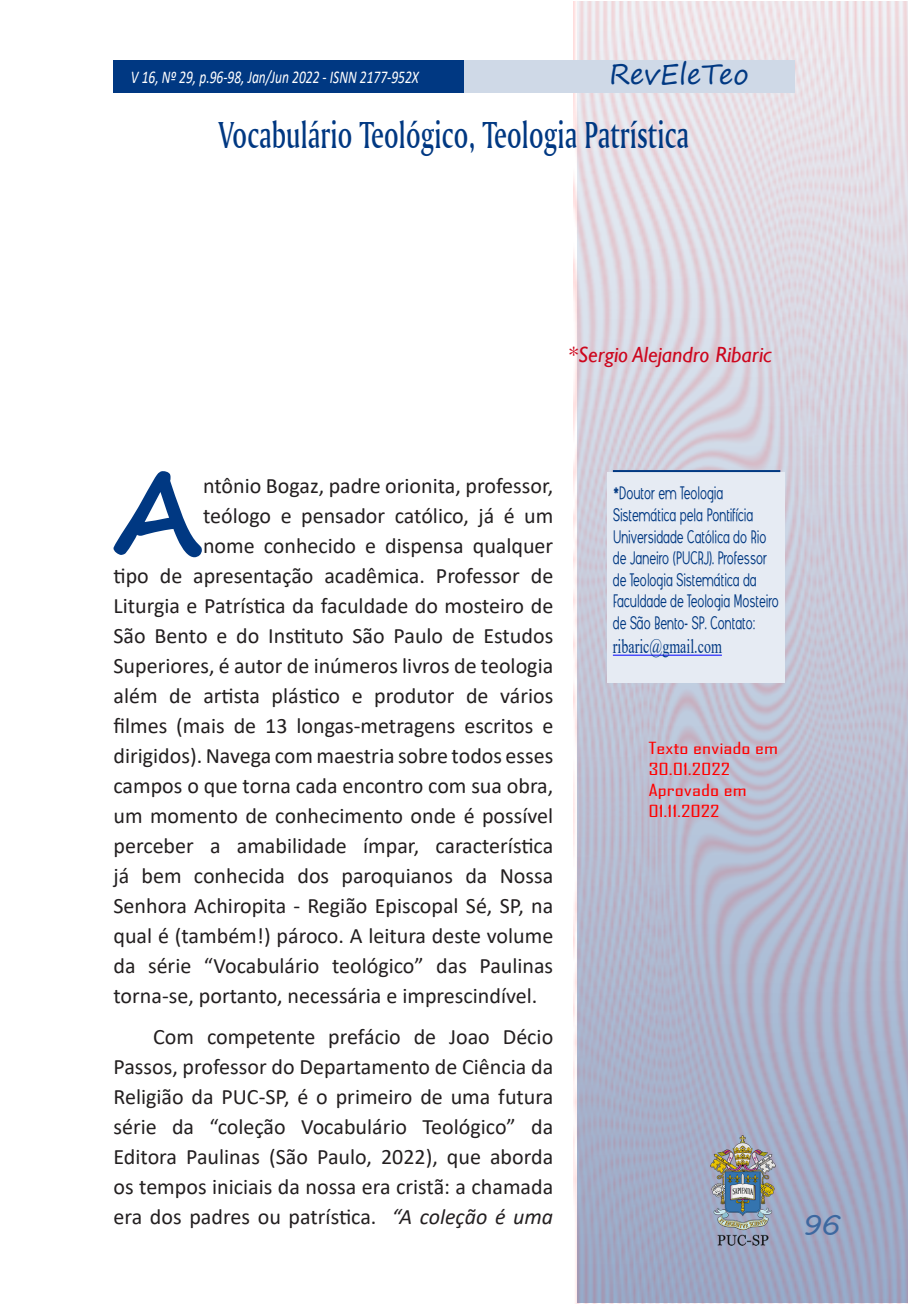
<style>
.page{position:relative;width:908px;height:1304px;background:#fff}
.page>*{position:absolute;margin:0;border:0;box-sizing:border-box;transform-origin:0 0}
.t1{font:700 114px "Segoe Print";color:#003882}
.t2{font:39.6px "Amerigo BT Medium A";letter-spacing:.005em;color:#003882;scale:.68 1}
.t3{font:28px "Segoe Print";color:#003882}
.t4{font:28px "MV Boli";color:#3d68a0}
.t5{font:22px/30px "Calibri";color:#231f20;text-align:justify}
.t6{font:italic 22px "Gill Sans";color:#cd071e}
.t7{font:20px "Times New Roman";color:#003882;scale:.7 1}
.t8{font:18px/21.6px "Angostura";color:#003882;scale:.9 1}
.t9{font:italic 18px "Calibri";color:#fff;scale:.75 1}
.t10{font:16px/21px "Agency FB";color:#f00;scale:1.49 1}
.s1{font-style:italic}
</style>
<div class="page">
<img style="left:573px;top:1px;width:334px;height:1303px">
<img style="left:706px;top:1134px;width:71px;height:113px">
<div style="left:463px;top:60px;width:331px;height:33px;background:#cfd9e7"></div>
<div style="left:113px;top:60px;width:350px;height:33px;background:#003882"></div>
<div style="left:607px;top:472px;width:177px;height:210px;background:#e6ebf3"></div>
<hr style="left:612px;top:470px;width:168px;height:2px;background:#003882">
<hr style="left:612px;top:655px;width:109px;height:1px;background:#00f">
<p class="t9" style="left:131px;top:65px;width:385px">V 16, Nº 29, p.96-98, Jan/Jun 2022 - ISNN 2177-952X</p>
<p class="t3" style="left:609px;top:49px;width:141px">RevEleTeo</p>
<h2 class="t2" style="left:219px;top:111px;width:692px">Vocabulário Teológico, Teologia Patrística</h2>
<p class="t6" style="left:568px;top:342px;width:205px">*Sergio Alejandro Ribaric</p>
<h1 class="t1" style="left:114px;top:408px;width:90px">A</h1>
<p class="t5" style="left:203px;top:470px;width:351px">ntônio Bogaz, padre orionita, professor,</p>
<p class="t5" style="left:203px;top:500px;width:351px">teólogo e pensador católico, já é um</p>
<p class="t5" style="left:203px;top:530px;width:351px">nome conhecido e dispensa qualquer</p>
<p class="t5" style="left:113px;top:560px;width:441px">tipo de apresentação acadêmica. Professor de</p>
<p class="t5" style="left:113px;top:590px;width:441px">Liturgia e Patrística da faculdade do mosteiro de</p>
<p class="t5" style="left:113px;top:620px;width:441px">São Bento e do Instituto São Paulo de Estudos</p>
<p class="t5" style="left:113px;top:650px;width:441px">Superiores, é autor de inúmeros livros de teologia</p>
<p class="t5" style="left:113px;top:680px;width:441px">além de artista plástico e produtor de vários</p>
<p class="t5" style="left:113px;top:710px;width:441px">filmes (mais de 13 longas-metragens escritos e</p>
<p class="t5" style="left:113px;top:740px;width:441px">dirigidos). Navega com maestria sobre todos esses</p>
<p class="t5" style="left:113px;top:770px;width:441px">campos o que torna cada encontro com sua obra,</p>
<p class="t5" style="left:113px;top:800px;width:441px">um momento de conhecimento onde é possível</p>
<p class="t5" style="left:113px;top:830px;width:441px">perceber a amabilidade ímpar, característica</p>
<p class="t5" style="left:113px;top:860px;width:441px">já bem conhecida dos paroquianos da Nossa</p>
<p class="t5" style="left:113px;top:890px;width:441px">Senhora Achiropita - Região Episcopal Sé, SP, na</p>
<p class="t5" style="left:113px;top:920px;width:441px">qual é (também!) pároco. A leitura deste volume</p>
<p class="t5" style="left:113px;top:950px;width:441px">da série “Vocabulário teológico” das Paulinas</p>
<p class="t5" style="left:113px;top:980px;width:425px">torna-se, portanto, necessária e imprescindível.</p>
<p class="t5" style="left:113px;top:1021px;width:441px;text-indent:40px">Com competente prefácio de Joao Décio Passos, professor do Departamento de Ciência da Religião da PUC-SP, é o primeiro de uma futura série da “coleção Vocabulário Teológico” da Editora Paulinas (São Paulo, 2022), que aborda os tempos iniciais da nossa era cristã: a chamada era dos padres ou patrística. <span class="s1">“A coleção é uma</span></p>
<p class="t8" style="left:612px;top:482px;width:186px">*Doutor em Teologia<br>Sistemática pela Pontifícia<br>Universidade Católica do Rio de Janeiro (PUCRJ). Professor de Teologia Sistemática da<br>Faculdade de Teologia Mosteiro de São Bento- SP. Contato:</p>
<p class="t7" style="left:612px;top:632px;width:157px">ribaric@gmail.com</p>
<p class="t10" style="left:648px;top:737px;width:88px">Texto enviado em<br>30.01.2022<br>Aprovado em<br>01.11.2022</p>
<p class="t4" style="left:802px;top:1206px;width:39px">96</p>
</div>
